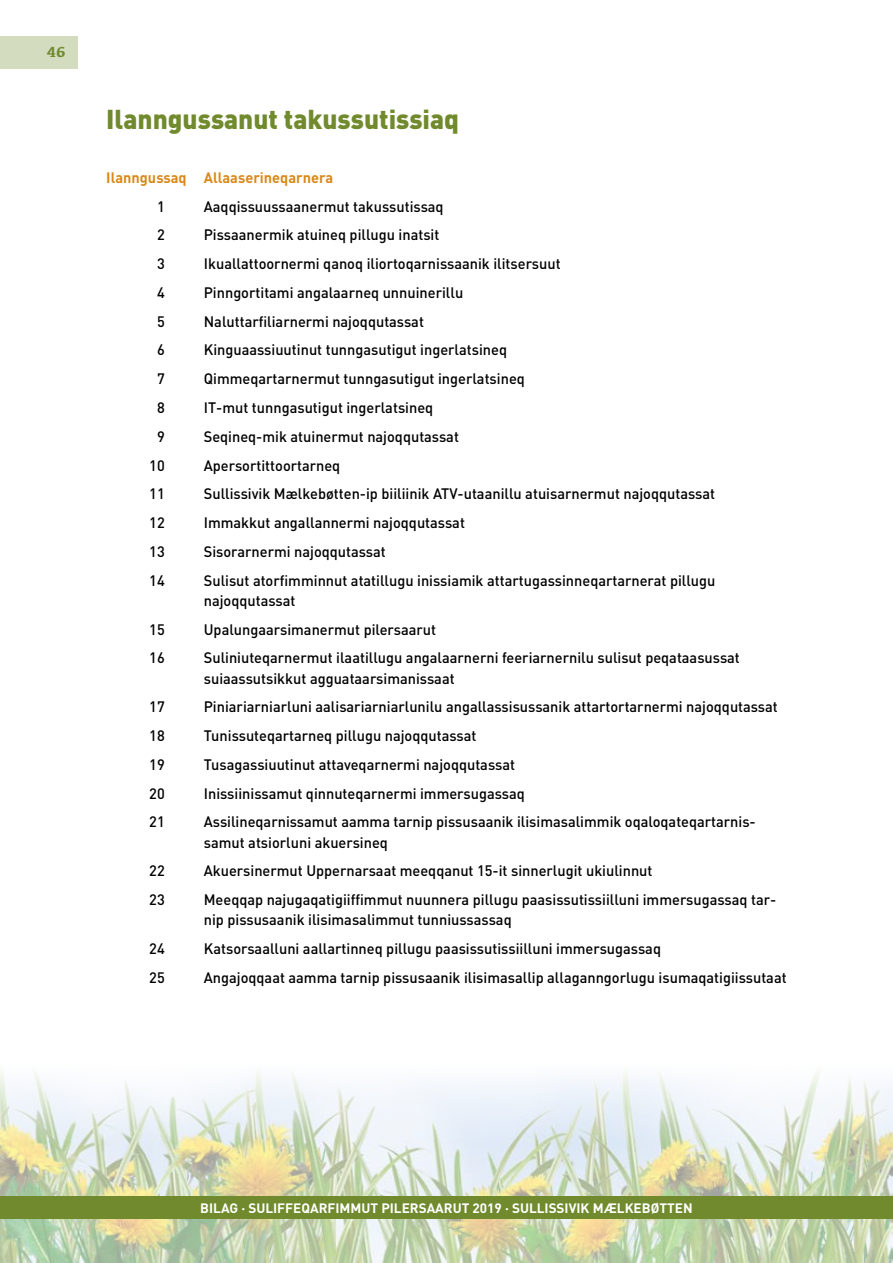
<style>
.page{position:relative;width:893px;height:1263px;background:#fff}
.page>*{position:absolute;margin:0;border:0;box-sizing:border-box;transform-origin:0 0}
.t1{font:900 27px "DIN";color:#708a2d}
.t2{font:500 15px/20.2px "DIN";color:#000}
.t3{font:700 15px "DIN";color:#d98918}
.t4{font:700 15px "Kefa";color:#708a2d}
.t5{font:700 13.5px "DIN";color:#fff}
</style>
<div class="page">
<img style="left:0;top:1072px;width:893px;height:191px">
<div style="left:0;top:36px;width:78px;height:33px;background:#d4dcc0"></div>
<div style="left:0;top:1196px;width:893px;height:23px;background:#708a2d"></div>
<p class="t4" style="left:47px;top:42px;width:20px">46</p>
<h1 class="t1" style="left:106px;top:101px;width:354px">Ilanngussanut takussutissiaq</h1>
<p class="t3" style="left:106px;top:168px;width:229px">Ilanngussaq Allaaserineqarnera</p>
<p class="t2" style="left:157px;top:196px;width:9px">1</p>
<p class="t2" style="left:204px;top:196px;width:241px">Aaqqissuussaanermut takussutissaq</p>
<p class="t2" style="left:157px;top:224px;width:9px">2</p>
<p class="t2" style="left:204px;top:224px;width:237px">Pissaanermik atuineq pillugu inatsit</p>
<p class="t2" style="left:157px;top:253px;width:9px">3</p>
<p class="t2" style="left:204px;top:253px;width:358px">Ikuallattoornermi qanoq iliortoqarnissaanik ilitsersuut</p>
<p class="t2" style="left:157px;top:282px;width:9px">4</p>
<p class="t2" style="left:204px;top:282px;width:261px">Pinngortitami angalaarneq unnuinerillu</p>
<p class="t2" style="left:157px;top:311px;width:9px">5</p>
<p class="t2" style="left:204px;top:311px;width:222px">Naluttarfiliarnermi najoqqutassat</p>
<p class="t2" style="left:157px;top:339px;width:9px">6</p>
<p class="t2" style="left:204px;top:339px;width:305px">Kinguaassiuutinut tunngasutigut ingerlatsineq</p>
<p class="t2" style="left:157px;top:368px;width:9px">7</p>
<p class="t2" style="left:204px;top:368px;width:323px">Qimmeqartarnermut tunngasutigut ingerlatsineq</p>
<p class="t2" style="left:157px;top:397px;width:9px">8</p>
<p class="t2" style="left:204px;top:397px;width:231px">IT-mut tunngasutigut ingerlatsineq</p>
<p class="t2" style="left:157px;top:426px;width:9px">9</p>
<p class="t2" style="left:204px;top:426px;width:257px">Seqineq-mik atuinermut najoqqutassat</p>
<p class="t2" style="left:149px;top:454px;width:17px">10</p>
<p class="t2" style="left:204px;top:454px;width:138px">Apersortittoortarneq</p>
<p class="t2" style="left:149px;top:483px;width:17px">11</p>
<p class="t2" style="left:204px;top:483px;width:513px">Sullissivik Mælkebøtten-ip biiliinik ATV-utaanillu atuisarnermut najoqqutassat</p>
<p class="t2" style="left:149px;top:512px;width:17px">12</p>
<p class="t2" style="left:204px;top:512px;width:263px">Immakkut angallannermi najoqqutassat</p>
<p class="t2" style="left:149px;top:541px;width:17px">13</p>
<p class="t2" style="left:204px;top:541px;width:184px">Sisorarnermi najoqqutassat</p>
<p class="t2" style="left:149px;top:569px;width:17px">14</p>
<p class="t2" style="left:204px;top:569px;width:513px">Sulisut atorfimminnut atatillugu inissiamik attartugassinneqartarnerat pillugu najoqqutassat</p>
<p class="t2" style="left:149px;top:618px;width:17px">15</p>
<p class="t2" style="left:204px;top:618px;width:234px">Upalungaarsimanermut pilersaarut</p>
<p class="t2" style="left:149px;top:647px;width:17px">16</p>
<p class="t2" style="left:204px;top:647px;width:538px">Suliniuteqarnermut ilaatillugu angalaarnerni feeriarnernilu sulisut peqataasussat suiaassutsikkut agguataarsimanissaat</p>
<p class="t2" style="left:149px;top:696px;width:17px">17</p>
<p class="t2" style="left:204px;top:696px;width:576px">Piniariarniarluni aalisariarniarlunilu angallassisussanik attartortarnermi najoqqutassat</p>
<p class="t2" style="left:149px;top:725px;width:17px">18</p>
<p class="t2" style="left:204px;top:725px;width:274px">Tunissuteqartarneq pillugu najoqqutassat</p>
<p class="t2" style="left:149px;top:754px;width:17px">19</p>
<p class="t2" style="left:204px;top:754px;width:313px">Tusagassiuutinut attaveqarnermi najoqqutassat</p>
<p class="t2" style="left:149px;top:782px;width:17px">20</p>
<p class="t2" style="left:204px;top:782px;width:323px">Inissiinissamut qinnuteqarnermi immersugassaq</p>
<p class="t2" style="left:149px;top:811px;width:17px">21</p>
<p class="t2" style="left:204px;top:811px;width:553px">Assilineqarnissamut aamma tarnip pissusaanik ilisimasalimmik oqaloqateqartarnis&shy;samut atsiorluni akuersineq</p>
<p class="t2" style="left:149px;top:860px;width:17px">22</p>
<p class="t2" style="left:204px;top:860px;width:450px">Akuersinermut Uppernarsaat meeqqanut 15-it sinnerlugit ukiulinnut</p>
<p class="t2" style="left:149px;top:889px;width:17px">23</p>
<p class="t2" style="left:204px;top:889px;width:574px">Meeqqap najugaqatigiiffimmut nuunnera pillugu paasissutissiilluni immersugassaq tar&shy;nip pissusaanik ilisimasalimmut tunniussassaq</p>
<p class="t2" style="left:149px;top:938px;width:17px">24</p>
<p class="t2" style="left:204px;top:938px;width:459px">Katsorsaalluni aallartinneq pillugu paasissutissiilluni immersugassaq</p>
<p class="t2" style="left:149px;top:967px;width:17px">25</p>
<p class="t2" style="left:204px;top:967px;width:584px">Angajoqqaat aamma tarnip pissusaanik ilisimasallip allaganngorlugu isumaqatigiissutaat</p>
<p class="t5" style="left:200px;top:1199px;width:494px">BILAG · SULIFFEQARFIMMUT PILERSAARUT 2019 · SULLISSIVIK MÆLKEBØTTEN</p>
<p class="t5" style="left:224px;top:1199px;width:446px">SULIFFEQARFIMMUT PILERSAARUT 2019 · SULLISSIVIK MÆLKEBØTTEN</p>
</div>
